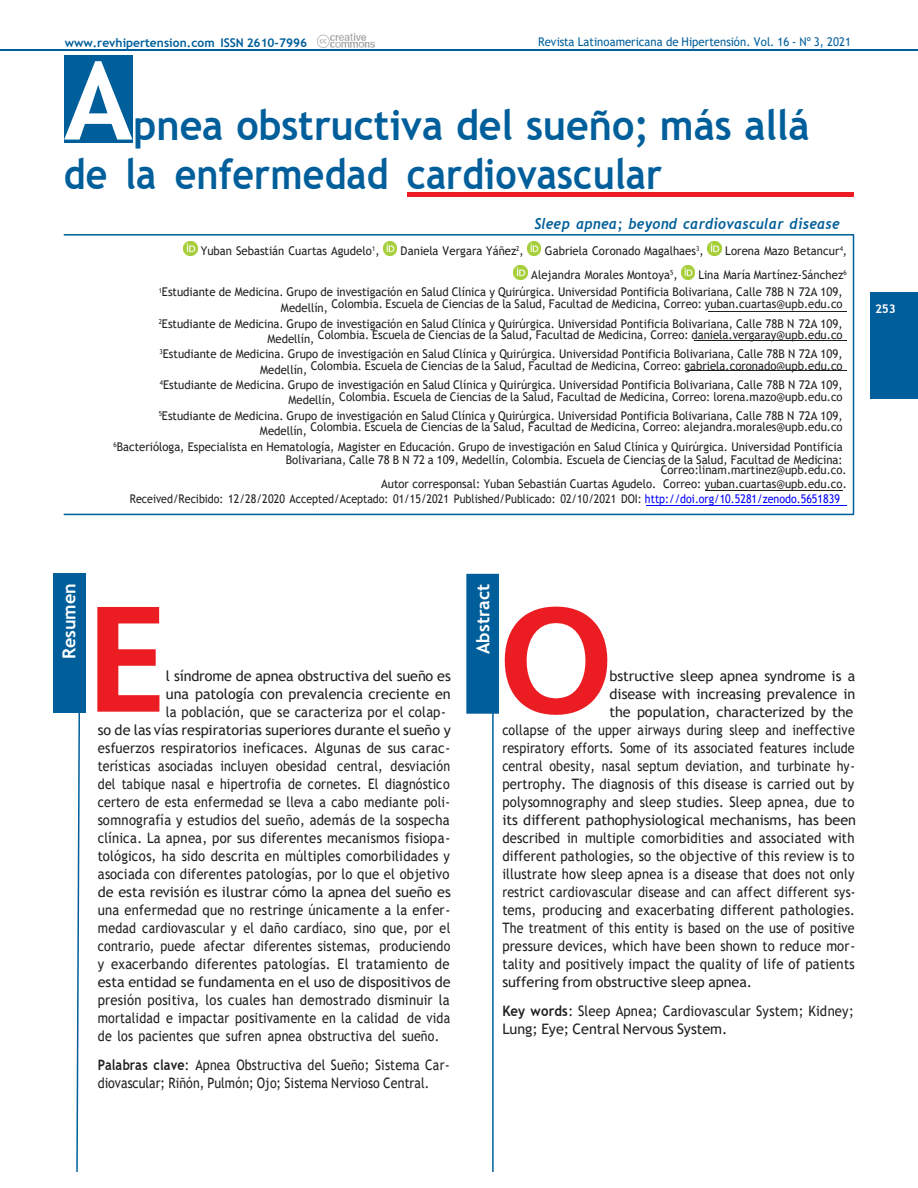
<style>
.page{position:relative;width:918px;height:1188px;background:#fff}
.page>*{position:absolute;margin:0;border:0;box-sizing:border-box;transform-origin:0 0}
.t1{font:700 108px "Trebuchet MS";color:#fff}
.t2{font:700 42px/49.5px "Trebuchet MS";color:#005f9b;scale:.94 1}
.t3{font:700 18px "Trebuchet MS";color:#fff}
.t4{font:italic 700 15px "Trebuchet";letter-spacing:.015em;color:#005f9b;scale:.92 1}
.t5{font:14.4px/18px "Trebuchet MS";letter-spacing:.005em;color:#221f1f;text-align:justify}
.t6{font:14.4px/18px "Trebuchet MS";letter-spacing:.005em;color:#221f1f;scale:.86 1}
.t7{font:14.4px/18.6px "Trebuchet MS";letter-spacing:.005em;color:#221f1f;scale:.91 1}
.t8{font:12px/11.4px "Trebuchet MS";color:#221f1f;text-align:right;scale:.94 1}
.t9{font:12px "Trebuchet MS";color:#221f1f;scale:.89 1}
.t10{font:12px "Trebuchet MS";letter-spacing:.005em;color:#005f9b;scale:.94 1}
.t11{font:700 12px "Trebuchet MS";color:#005f9b}
.t12{font:700 12px "Trebuchet MS";color:#fff}
.s1{color:#00f}
.s2{font-weight:700}
</style>
<div class="page">
<hr style="left:0;top:49px;width:918px;height:2px;background:#005f9b">
<img style="left:317px;top:34px;width:58px;height:14px">
<div style="left:64px;top:55px;width:69px;height:87px;background:#005f9b"></div>
<div style="left:407px;top:192px;width:447px;height:5px;background:#ec1c23"></div>
<div style="left:63px;top:234px;width:791px;height:281px;border:2px solid #005f9b"></div>
<svg style="left:184px;top:242px;width:13px;height:13px"></svg>
<hr style="left:708px;top:311px;width:139px;height:1px;background:#221f1f">
<hr style="left:695px;top:341px;width:152px;height:1px;background:#221f1f">
<hr style="left:688px;top:370px;width:159px;height:1px;background:#221f1f">
<hr style="left:646px;top:505px;width:201px;height:1px;background:#00f">
<img style="left:383px;top:242px;width:14px;height:13px">
<img style="left:527px;top:242px;width:14px;height:13px">
<svg style="left:708px;top:242px;width:13px;height:13px"></svg>
<svg style="left:514px;top:266px;width:13px;height:13px"></svg>
<img style="left:681px;top:266px;width:14px;height:13px">
<div style="left:871px;top:293px;width:47px;height:106px;background:#005f9b"></div>
<svg style="left:466px;top:574px;width:33px;height:598px"></svg>
<div style="left:53px;top:573px;width:32px;height:140px;background:#005f9b"></div>
<svg style="left:76px;top:713px;width:4px;height:459px"></svg>
<svg style="left:97px;top:607px;width:62px;height:105px"></svg>
<svg style="left:505px;top:607px;width:102px;height:108px"></svg>
<hr style="left:705px;top:490px;width:137px;height:1px;background:#221f1f">
<p class="t11" style="left:65px;top:35px;width:244px">www.revhipertension.com ISSN 2610-7996</p>
<p class="t10" style="left:538px;top:35px;width:334px">Revista Latinoamericana de Hipertensión. Vol. 16 - Nº 3, 2021</p>
<p class="t1" style="left:64px;top:38px;width:70px">A</p>
<p class="t2" style="left:64px;top:99px;width:795px;text-indent:70px">pnea obstructiva del sueño; más allá de la enfermedad cardiovascular</p>
<p class="t4" style="left:534px;top:215px;width:333px">Sleep apnea; beyond cardiovascular disease</p>
<p class="t8" style="left:201px;top:245px;width:192px">Yuban Sebastián Cuartas Agudelo<sup>1</sup>,</p>
<p class="t8" style="left:401px;top:245px;width:132px">Daniela Vergara Yáñez<sup>2</sup>,</p>
<p class="t8" style="left:545px;top:245px;width:170px">Gabriela Coronado Magalhaes<sup>3</sup>,</p>
<p class="t8" style="left:725px;top:245px;width:131px">Lorena Mazo Betancur<sup>4</sup>,</p>
<p class="t8" style="left:531px;top:269px;width:157px">Alejandra Morales Montoya<sup>5</sup>,</p>
<p class="t8" style="left:699px;top:269px;width:159px">Lina María Martínez-Sánchez<sup>6</sup></p>
<p class="t8" style="left:159px;top:286px;width:729px"><sup>1</sup>Estudiante de Medicina. Grupo de investigación en Salud Clínica y Quirúrgica. Universidad Pontificia Bolivariana, Calle 78B N 72A 109,<br>Medellín, Colombia. Escuela de Ciencias de la Salud, Facultad de Medicina, Correo: yuban.cuartas@upb.edu.co</p>
<p class="t8" style="left:159px;top:318px;width:729px"><sup>2</sup>Estudiante de Medicina. Grupo de investigación en Salud Clínica y Quirúrgica. Universidad Pontificia Bolivariana, Calle 78B N 72A 109,<br>Medellín, Colombia. Escuela de Ciencias de la Salud, Facultad de Medicina, Correo: daniela.vergaray@upb.edu.co</p>
<p class="t8" style="left:160px;top:348px;width:728px"><sup>3</sup>Estudiante de Medicina. Grupo de investigación en Salud Clínica y Quirúrgica. Universidad Pontificia Bolivariana, Calle 78B N 72A 109,<br>Medellín, Colombia. Escuela de Ciencias de la Salud, Facultad de Medicina, Correo: gabriela.coronado@upb.edu.co</p>
<p class="t8" style="left:160px;top:379px;width:728px"><sup>4</sup>Estudiante de Medicina. Grupo de investigación en Salud Clínica y Quirúrgica. Universidad Pontificia Bolivariana, Calle 78B N 72A 109,<br>Medellín, Colombia. Escuela de Ciencias de la Salud, Facultad de Medicina, Correo: lorena.mazo@upb.edu.co</p>
<p class="t8" style="left:159px;top:410px;width:729px"><sup>5</sup>Estudiante de Medicina. Grupo de investigación en Salud Clínica y Quirúrgica. Universidad Pontificia Bolivariana, Calle 78B N 72A 109,<br>Medellín, Colombia. Escuela de Ciencias de la Salud, Facultad de Medicina, Correo: alejandra.morales@upb.edu.co</p>
<p class="t8" style="left:114px;top:440px;width:777px;line-height:12.9px"><sup>6</sup>Bacterióloga, Especialista en Hematología, Magister en Educación. Grupo de investigación en Salud Clínica y Quirúrgica. Universidad Pontificia<br>Bolivariana, Calle 78 B N 72 a 109, Medellín, Colombia. Escuela de Ciencias de la Salud, Facultad de Medicina:</p>
<p class="t8" style="left:661px;top:463px;width:199px">Correo:linam.martinez@upb.edu.co.</p>
<p class="t8" style="left:381px;top:478px;width:497px">Autor corresponsal: Yuban Sebastián Cuartas Agudelo. Correo: yuban.cuartas@upb.edu.co.</p>
<p class="t9" style="left:130px;top:492px;width:799px">Received/Recibido: 12/28/2020 Accepted/Aceptado: 01/15/2021 Published/Publicado: 02/10/2021 DOI: <span class="s1">http://doi.org/10.5281/zenodo.5651839</span></p>
<p class="t12" style="left:875px;top:302px;width:22px">253</p>
<p class="t3" style="left:59px;top:659px;width:78px;rotate:-90deg">Resumen</p>
<p class="t3" style="left:473px;top:654px;width:72px;rotate:-90deg">Abstract</p>
<p class="t5" style="left:166px;top:666px;width:286px">l síndrome de apnea obstructiva del sueño es una patología con prevalencia creciente en la población, que se caracteriza por el colap-</p>
<p class="t5" style="left:98px;top:721px;width:355px">so de las vías respiratorias superiores durante el sueño y esfuerzos respiratorios ineficaces. Algunas de sus carac&shy;terísticas asociadas incluyen obesidad central, desviación del tabique nasal e hipertrofia de cornetes. El diagnóstico certero de esta enfermedad se lleva a cabo mediante poli&shy;somnografía y estudios del sueño, además de la sospecha clínica. La apnea, por sus diferentes mecanismos fisiopa&shy;tológicos, ha sido descrita en múltiples comorbilidades y asociada con diferentes patologías, por lo que el objetivo de esta revisión es ilustrar cómo la apnea del sueño es una enfermedad que no restringe únicamente a la enfer&shy;medad cardiovascular y el daño cardíaco, sino que, por el contrario, puede afectar diferentes sistemas, produciendo y exacerbando diferentes patologías. El tratamiento de esta entidad se fundamenta en el uso de dispositivos de presión positiva, los cuales han demostrado disminuir la mortalidad e impactar positivamente en la calidad de vida de los pacientes que sufren apnea obstructiva del sueño.</p>
<p class="t6" style="left:98px;top:1055px;width:411px"><span class="s2">Palabras clave</span>: Apnea Obstructiva del Sueño; Sistema Car&shy;diovascular; Riñón, Pulmón; Ojo; Sistema Nervioso Central.</p>
<p class="t5" style="left:609px;top:666px;width:247px">bstructive sleep apnea syndrome is a disease with increasing prevalence in the population, characterized by the</p>
<p class="t6" style="left:502px;top:721px;width:413px;text-align:justify">collapse of the upper airways during sleep and ineffective respiratory efforts. Some of its associated features include central obesity, nasal septum deviation, and turbinate hy&shy;pertrophy. The diagnosis of this disease is carried out by polysomnography and sleep studies. Sleep apnea, due to its different pathophysiological mechanisms, has been described in multiple comorbidities and associated with different pathologies, so the objective of this review is to illustrate how sleep apnea is a disease that does not only restrict cardiovascular disease and can affect different sys&shy;tems, producing and exacerbating different pathologies.<br>The treatment of this entity is based on the use of positive pressure devices, which have been shown to reduce mor&shy;tality and positively impact the quality of life of patients suffering from obstructive sleep apnea.</p>
<p class="t7" style="left:502px;top:1001px;width:388px"><span class="s2">Key words</span>: Sleep Apnea; Cardiovascular System; Kidney;<br>Lung; Eye; Central Nervous System.</p>
</div>
